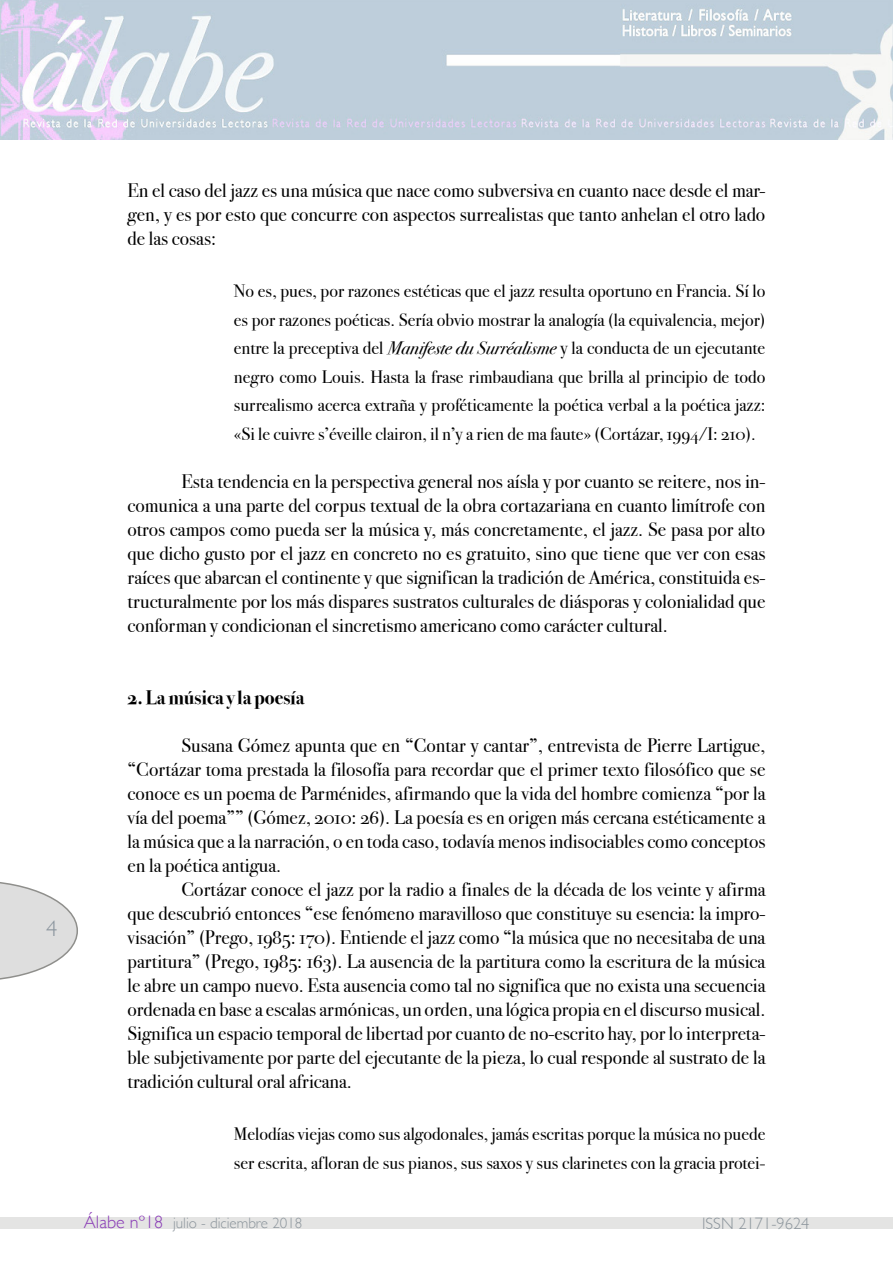
<style>
.page{position:relative;width:893px;height:1263px;background:#fff}
.page>*{position:absolute;margin:0;border:0;box-sizing:border-box;transform-origin:0 0}
.t1{font:300 22.5px "Gill Sans";color:#8a949d}
.t2{font:19.5px/24px "Bodoni Svty Two OSITCTT Book";color:#000;text-align:justify}
.t3{font:19.5px "Bodoni Svty Two OSITCTT Bold";color:#000}
.t4{font:18px/28.5px "Bodoni Svty Two OSITCTT Book";color:#000;text-align:justify}
.t5{font:300 16.5px "Gill Sans";color:#8c959c}
.t6{font:300 15px "Gill Sans";color:#8c959c}
.s1{font-family:"Bodoni Svty Two OSITCTT Book It"}
.s2{font-size:18px;color:#893ab6}
</style>
<div class="page">
<svg style="left:0;top:882px;width:78px;height:98px"></svg>
<div style="left:0;top:1218px;width:893px;height:11px;background:#e4e4e3"></div>
<img style="left:0;top:0;width:893px;height:139px">
<p class="t1" style="left:46px;top:911px;width:13px">4</p>
<p class="t2" style="left:128px;top:178px;width:639px">En el caso del jazz es una música que nace como subversiva en cuanto nace desde el mar&shy;gen, y es por esto que concurre con aspectos surrealistas que tanto anhelan el otro lado de las cosas:</p>
<p class="t4" style="left:234px;top:277px;width:533px">No es, pues, por razones estéticas que el jazz resulta oportuno en Francia. Sí lo es por razones poéticas. Sería obvio mostrar la analogía (la equivalencia, mejor) entre la preceptiva del <span class="s1">Manifeste du Surréalisme</span> y la conducta de un ejecutante negro como Louis. Hasta la frase rimbaudiana que brilla al principio de todo surrealismo acerca extraña y proféticamente la poética verbal a la poética jazz: «Si le cuivre s’éveille clairon, il n’y a rien de ma faute» (Cortázar, 1994/I: 210).</p>
<p class="t2" style="left:128px;top:469px;width:639px;text-indent:54px">Esta tendencia en la perspectiva general nos aísla y por cuanto se reitere, nos in&shy;comunica a una parte del corpus textual de la obra cortazariana en cuanto limítrofe con otros campos como pueda ser la música y, más concretamente, el jazz. Se pasa por alto que dicho gusto por el jazz en concreto no es gratuito, sino que tiene que ver con esas raíces que abarcan el continente y que significan la tradición de América, constituida es&shy;tructuralmente por los más dispares sustratos culturales de diásporas y colonialidad que conforman y condicionan el sincretismo americano como carácter cultural.</p>
<p class="t3" style="left:128px;top:686px;width:179px">2. La música y la poesía</p>
<p class="t2" style="left:128px;top:733px;width:639px;text-indent:54px">Susana Gómez apunta que en “Contar y cantar”, entrevista de Pierre Lartigue, “Cortázar toma prestada la filosofía para recordar que el primer texto filosófico que se conoce es un poema de Parménides, afirmando que la vida del hombre comienza “por la vía del poema”” (Gómez, 2010: 26). La poesía es en origen más cercana estéticamente a la música que a la narración, o en toda caso, todavía menos indisociables como conceptos en la poética antigua.</p>
<p class="t2" style="left:128px;top:877px;width:639px;text-indent:54px">Cortázar conoce el jazz por la radio a finales de la década de los veinte y afirma que descubrió entonces “ese fenómeno maravilloso que constituye su esencia: la impro&shy;visación” (Prego, 1985: 170). Entiende el jazz como “la música que no necesitaba de una partitura” (Prego, 1985: 163). La ausencia de la partitura como la escritura de la música le abre un campo nuevo. Esta ausencia como tal no significa que no exista una secuencia ordenada en base a escalas armónicas, un orden, una lógica propia en el discurso musical.<br>Significa un espacio temporal de libertad por cuanto de no-escrito hay, por lo interpreta&shy;ble subjetivamente por parte del ejecutante de la pieza, lo cual responde al sustrato de la tradición cultural oral africana.</p>
<p class="t4" style="left:234px;top:1120px;width:533px">Melodías viejas como sus algodonales, jamás escritas porque la música no puede ser escrita, afloran de sus pianos, sus saxos y sus clarinetes con la gracia protei-</p>
<p class="t6" style="left:84px;top:1211px;width:220px"><span class="s2">Álabe nº18</span> julio - diciembre 2018</p>
<p class="t5" style="left:702px;top:1211px;width:109px">ISSN 2171-9624</p>
</div>
